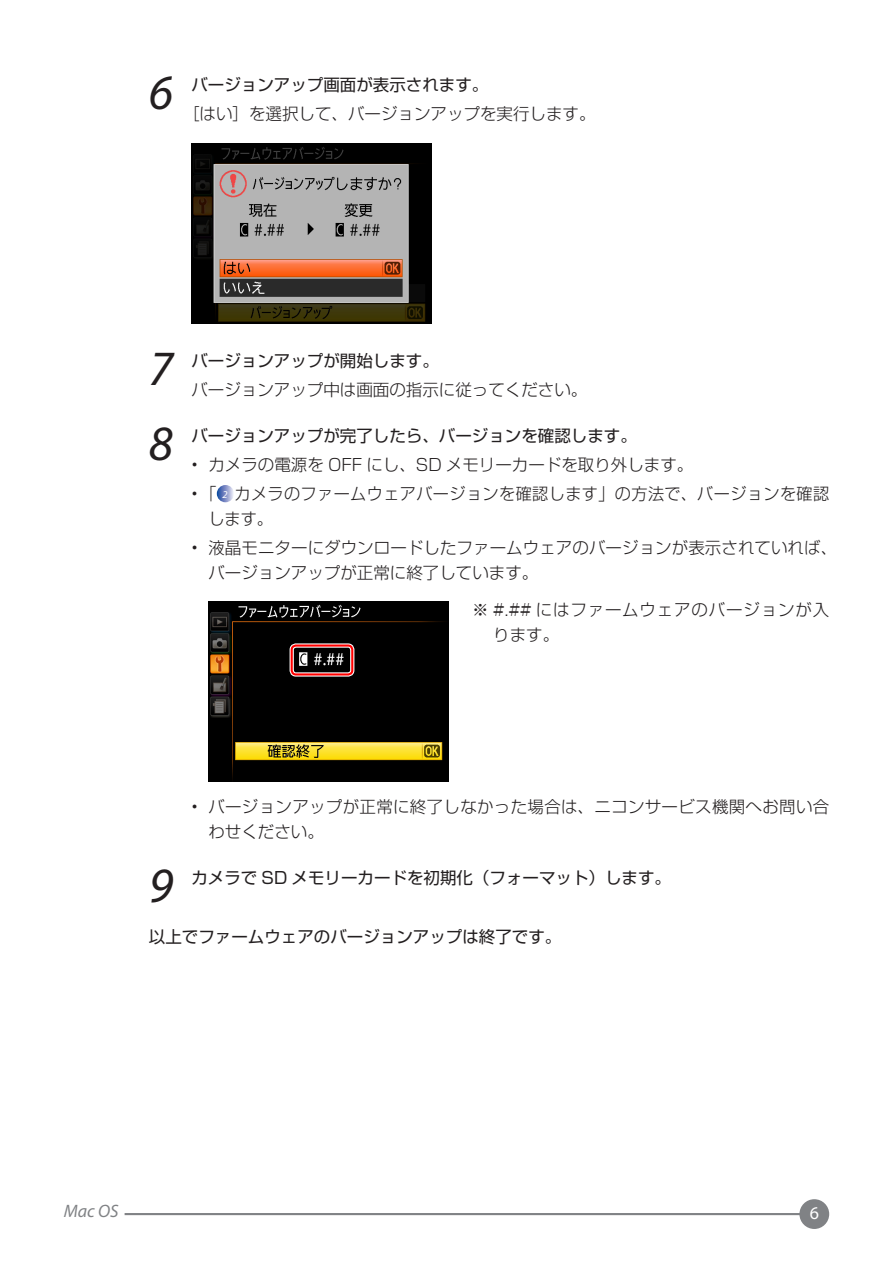
<style>
.page{position:relative;width:893px;height:1263px;background:#fff}
.page>*{position:absolute;margin:0;border:0;box-sizing:border-box;transform-origin:0 0}
.t1{font:italic 49.5px "Myriad Pro";color:#231f20}
.t2{font:italic 18px "Myriad Pro";color:#808285}
.t3{font:18px "Myriad Pro";color:#fff}
.t4{font:300 16.5px/24.8px "Shin Go Pro";letter-spacing:.005em;color:#231f20}
.t5{font:16.5px "Shin Go Pro";color:#231f20}
.t6{font:300 16.5px "Shin Go Pro";letter-spacing:.025em;color:#231f20}
.t7{font:300 16.5px/24.8px "Shin Go Pro";letter-spacing:.05em;color:#231f20}
.t8{font:italic 10.5px "Myriad Pro";color:#fff}
</style>
<div class="page">
<hr style="left:125px;top:1213px;width:689px;height:2px;background:#808285">
<div style="left:799px;top:1199px;width:30px;height:30px;background:#808285;border-radius:50%"></div>
<img style="left:191px;top:143px;width:240px;height:180px">
<svg style="left:217px;top:485px;width:17px;height:17px"></svg>
<img style="left:208px;top:602px;width:240px;height:180px">
<div style="left:290px;top:643px;width:64px;height:34px;border:4px solid #fff;border-radius:4px"></div>
<div style="left:291px;top:644px;width:62px;height:31px;border:2px solid #f00;border-radius:4px"></div>
<h1 class="t1" style="left:149px;top:62px;width:26px">6</h1>
<p class="t5" style="left:191px;top:71px;width:299px">バージョンアップ画面が表示されます。</p>
<p class="t4" style="left:183px;top:99px;width:414px">［はい］を選択して、バージョンアップを実行します。</p>
<h1 class="t1" style="left:149px;top:338px;width:26px">7</h1>
<h1 class="t1" style="left:149px;top:413px;width:26px">8</h1>
<p class="t5" style="left:191px;top:347px;width:249px">バージョンアップが開始します。</p>
<p class="t4" style="left:191px;top:375px;width:398px">バージョンアップ中は画面の指示に従ってください。</p>
<p class="t5" style="left:191px;top:422px;width:447px">バージョンアップが完了したら、バージョンを確認します。</p>
<p class="t4" style="left:191px;top:450px;width:8px">•</p>
<p class="t4" style="left:208px;top:450px;width:487px">カメラの電源を OFF にし、SD メモリーカードを取り外します。</p>
<p class="t6" style="left:234px;top:480px;width:596px">カメラのファームウェアバージョンを確認します」の方法で、バージョンを確認</p>
<p class="t4" style="left:208px;top:479px;width:66px;text-indent:-17px">• 「<br>します。</p>
<p class="t4" style="left:208px;top:533px;width:630px">液晶モニターにダウンロードしたファームウェアのバージョンが表示されていれば、</p>
<p class="t8" style="left:222px;top:488px;width:7px">2</p>
<p class="t4" style="left:191px;top:533px;width:8px">•</p>
<p class="t4" style="left:208px;top:558px;width:331px">バージョンアップが正常に終了しています。</p>
<p class="t7" style="left:493px;top:596px;width:337px;text-indent:-21px">※ #.## にはファームウェアのバージョンが入ります。</p>
<p class="t4" style="left:191px;top:793px;width:8px">•</p>
<p class="t4" style="left:208px;top:793px;width:622px">バージョンアップが正常に終了しなかった場合は、ニコンサービス機関へお問い合</p>
<p class="t4" style="left:208px;top:817px;width:117px">わせください。</p>
<p class="t5" style="left:191px;top:864px;width:481px">カメラで SD メモリーカードを初期化（フォーマット）します。</p>
<h1 class="t1" style="left:149px;top:855px;width:26px">9</h1>
<p class="t5" style="left:149px;top:923px;width:414px">以上でファームウェアのバージョンアップは終了です。</p>
<p class="t2" style="left:64px;top:1200px;width:56px">Mac OS</p>
<p class="t3" style="left:810px;top:1202px;width:11px">6</p>
</div>
